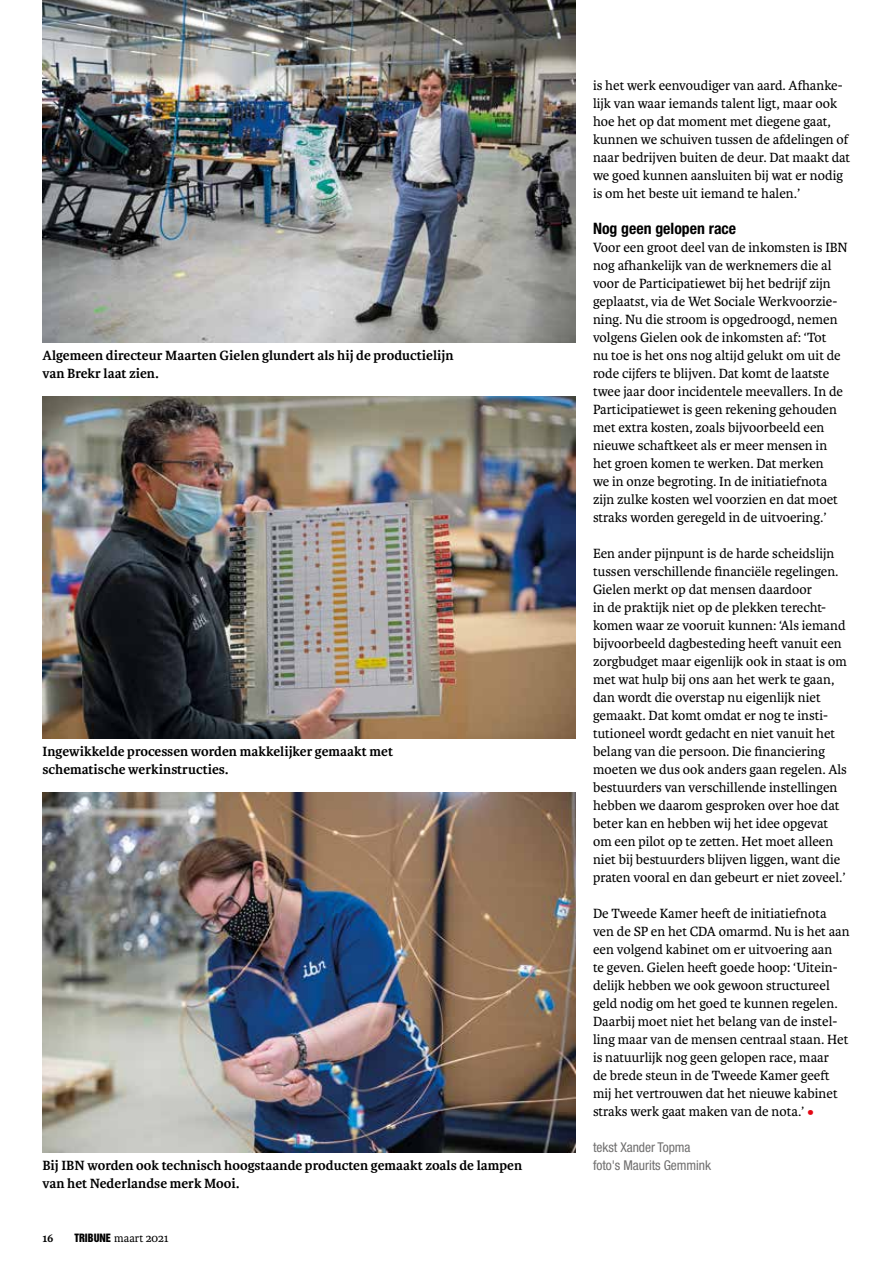
<style>
.page{position:relative;width:893px;height:1263px;background:#fff}
.page>*{position:absolute;margin:0;border:0;box-sizing:border-box;transform-origin:0 0}
.t1{font:700 condensed 15.75px "Helvetica Neue LT Std";color:#000}
.t2{font:14.25px/18px "Karmina";color:#000}
.t3{font:700 14.25px/18px "Karmina";color:#000}
.t4{font:condensed 13.5px "Helvetica Neue LT Pro";letter-spacing:-.005em;color:#706f6f}
.t5{font:12px "Karmina";color:#000}
.t6{font:700 12px "Karmina";color:#000}
.s1{font-size:19.5px;color:#e30613}
.s2{font-family:"Helvetica Inserat LT Std";font-size:10.5px}
</style>
<div class="page">
<img style="left:43px;top:0;width:532px;height:342px">
<img style="left:43px;top:792px;width:532px;height:360px">
<img style="left:43px;top:396px;width:532px;height:342px">
<p class="t3" style="left:43px;top:347px;width:413px">Algemeen directeur Maarten Gielen glundert als hij de productielijn van Brekr laat zien.</p>
<p class="t3" style="left:43px;top:743px;width:352px">Ingewikkelde processen worden makkelijker gemaakt met schematische werkinstructies.</p>
<p class="t2" style="left:593px;top:77px;width:259px">is het werk eenvoudiger van aard. Afhanke&shy;lijk van waar iemands talent ligt, maar ook hoe het op dat moment met diegene gaat, kunnen we schuiven tussen de afdelingen of naar bedrijven buiten de deur. Dat maakt dat we goed kunnen aansluiten bij wat er nodig is om het beste uit iemand te halen.’</p>
<p class="t1" style="left:593px;top:219px;width:145px">Nog geen gelopen race</p>
<p class="t2" style="left:593px;top:239px;width:256px">Voor een groot deel van de inkomsten is IBN nog afhankelijk van de werknemers die al voor de Participatiewet bij het bedrijf zijn geplaatst, via de Wet Sociale Werkvoorzie&shy;ning. Nu die stroom is opgedroogd, nemen volgens Gielen ook de inkomsten af: ‘Tot<br>nu toe is het ons nog altijd gelukt om uit de rode cijfers te blijven. Dat komt de laatste twee jaar door incidentele meevallers. In de Participatiewet is geen rekening gehouden met extra kosten, zoals bijvoorbeeld een nieuwe schaftkeet als er meer mensen in het groen komen te werken. Dat merken<br>we in onze begroting. In de initiatiefnota zijn zulke kosten wel voorzien en dat moet straks worden geregeld in de uitvoering.’</p>
<p class="t2" style="left:593px;top:545px;width:255px">Een ander pijnpunt is de harde scheidslijn tussen verschillende financiële regelingen.<br>Gielen merkt op dat mensen daardoor<br>in de praktijk niet op de plekken terecht&shy;komen waar ze vooruit kunnen: ‘Als iemand bijvoorbeeld dagbesteding heeft vanuit een zorgbudget maar eigenlijk ook in staat is om met wat hulp bij ons aan het werk te gaan, dan wordt die overstap nu eigenlijk niet gemaakt. Dat komt omdat er nog te insti&shy;tutioneel wordt gedacht en niet vanuit het belang van die persoon. Die financiering moeten we dus ook anders gaan regelen. Als bestuurders van verschillende instellingen hebben we daarom gesproken over hoe dat beter kan en hebben wij het idee opgevat om een pilot op te zetten. Het moet alleen niet bij bestuurders blijven liggen, want die praten vooral en dan gebeurt er niet zoveel.’</p>
<p class="t2" style="left:593px;top:904px;width:258px">De Tweede Kamer heeft de initiatiefnota ven de SP en het CDA omarmd. Nu is het aan een volgend kabinet om er uitvoering aan<br>te geven. Gielen heeft goede hoop: ‘Uitein&shy;delijk hebben we ook gewoon structureel geld nodig om het goed te kunnen regelen.<br>Daarbij moet niet het belang van de instel&shy;ling maar van de mensen centraal staan. Het is natuurlijk nog geen gelopen race, maar<br>de brede steun in de Tweede Kamer geeft mij het vertrouwen dat het nieuwe kabinet straks werk gaat maken van de nota.’ <span class="s1">•</span></p>
<p class="t4" style="left:593px;top:1139px;width:99px">tekst Xander Topma</p>
<p class="t3" style="left:43px;top:1157px;width:481px">Bij IBN worden ook technisch hoogstaande producten gemaakt zoals de lampen</p>
<p class="t4" style="left:593px;top:1157px;width:120px">foto's Maurits Gemmink</p>
<p class="t3" style="left:43px;top:1175px;width:199px">van het Nederlandse merk Mooi.</p>
<p class="t6" style="left:43px;top:1231px;width:13px">16</p>
<p class="t5" style="left:74px;top:1231px;width:96px"><span class="s2">TRIBUNE</span> maart 2021</p>
</div>
